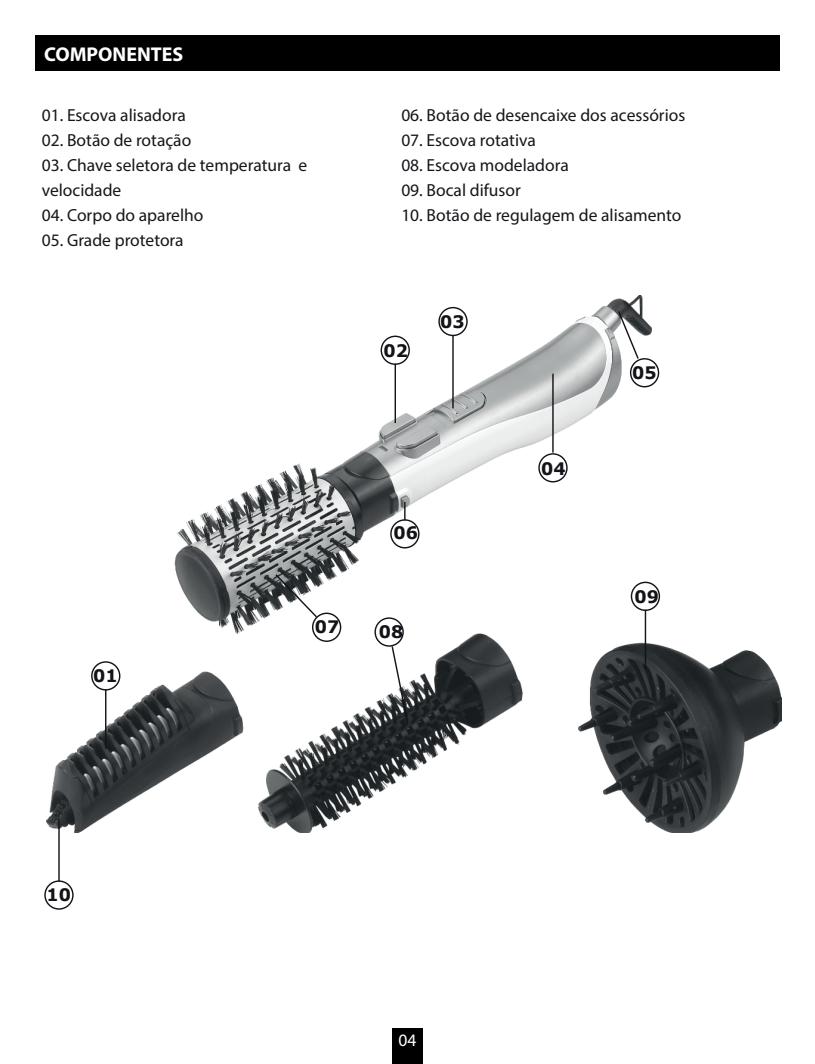
<style>
.page{position:relative;width:815px;height:1064px;background:#fff}
.page>*{position:absolute;margin:0;border:0;box-sizing:border-box;transform-origin:0 0}
.t1{font:700 20px "Myriad Pro";color:#fff}
.t2{font:17.5px/25px "Myriad Pro";color:#17151a}
.t3{font:17.5px "Myriad Pro";color:#fff}
.t4{font:700 17.25px "Verdana";letter-spacing:.005em;color:#151318}
</style>
<div class="page">
<div style="left:392px;top:1028px;width:31px;height:35px;background:#000001"></div>
<div style="left:36px;top:35px;width:744px;height:36px;background:#000001"></div>
<img style="left:47px;top:296px;width:734px;height:536px">
<hr style="left:395px;top:363px;width:1px;height:60px;background:#151318">
<div style="left:381px;top:335px;width:29px;height:30px;border:1px solid #151318;border-radius:50%"></div>
<hr style="left:452px;top:335px;width:2px;height:73px;background:#151318">
<div style="left:438px;top:307px;width:30px;height:29px;border:1px solid #151318;border-radius:50%"></div>
<svg style="left:617px;top:309px;width:23px;height:51px"></svg>
<div style="left:630px;top:358px;width:29px;height:29px;border:1px solid #151318;border-radius:50%"></div>
<hr style="left:105px;top:689px;width:1px;height:59px;background:#151318">
<div style="left:91px;top:661px;width:29px;height:29px;border:1px solid #151318;border-radius:50%"></div>
<svg style="left:404px;top:501px;width:2px;height:18px"></svg>
<div style="left:390px;top:519px;width:30px;height:29px;border:1px solid #151318;border-radius:50%"></div>
<hr style="left:645px;top:609px;width:1px;height:60px;background:#151318">
<div style="left:631px;top:581px;width:29px;height:29px;border:1px solid #151318;border-radius:50%"></div>
<svg style="left:274px;top:572px;width:44px;height:46px"></svg>
<div style="left:312px;top:612px;width:29px;height:29px;border:1px solid #151318;border-radius:50%"></div>
<svg style="left:390px;top:644px;width:19px;height:80px"></svg>
<div style="left:374px;top:617px;width:30px;height:29px;border:1px solid #151318;border-radius:50%"></div>
<hr style="left:552px;top:373px;width:2px;height:79px;background:#151318">
<div style="left:538px;top:453px;width:30px;height:29px;border:1px solid #151318;border-radius:50%"></div>
<hr style="left:58px;top:818px;width:2px;height:63px;background:#151318">
<div style="left:44px;top:880px;width:30px;height:29px;border:1px solid #151318;border-radius:50%"></div>
<p class="t1" style="left:44px;top:41px;width:141px">COMPONENTES</p>
<p class="t2" style="left:42px;top:102px;width:146px">01. Escova alisadora</p>
<p class="t2" style="left:42px;top:127px;width:151px">02. Botão de rotação</p>
<p class="t2" style="left:42px;top:152px;width:267px">03. Chave seletora de temperatura e velocidade</p>
<p class="t2" style="left:42px;top:202px;width:163px">04. Corpo do aparelho</p>
<p class="t2" style="left:42px;top:227px;width:143px">05. Grade protetora</p>
<p class="t2" style="left:401px;top:102px;width:286px">06. Botão de desencaixe dos acessórios</p>
<p class="t2" style="left:401px;top:127px;width:136px">07. Escova rotativa</p>
<p class="t2" style="left:401px;top:152px;width:169px">08. Escova modeladora</p>
<p class="t2" style="left:401px;top:177px;width:121px">09. Bocal difusor</p>
<p class="t2" style="left:401px;top:202px;width:282px">10. Botão de regulagem de alisamento</p>
<p class="t4" style="left:384px;top:338px;width:26px">02</p>
<p class="t4" style="left:440px;top:309px;width:26px">03</p>
<p class="t4" style="left:632px;top:360px;width:26px">05</p>
<p class="t4" style="left:93px;top:663px;width:26px">01</p>
<p class="t4" style="left:393px;top:520px;width:26px">06</p>
<p class="t4" style="left:315px;top:614px;width:26px">07</p>
<p class="t4" style="left:379px;top:619px;width:26px">08</p>
<p class="t4" style="left:541px;top:456px;width:26px">04</p>
<p class="t4" style="left:635px;top:584px;width:26px">09</p>
<p class="t4" style="left:47px;top:882px;width:26px">10</p>
<p class="t3" style="left:398px;top:1028px;width:19px">04</p>
</div>
